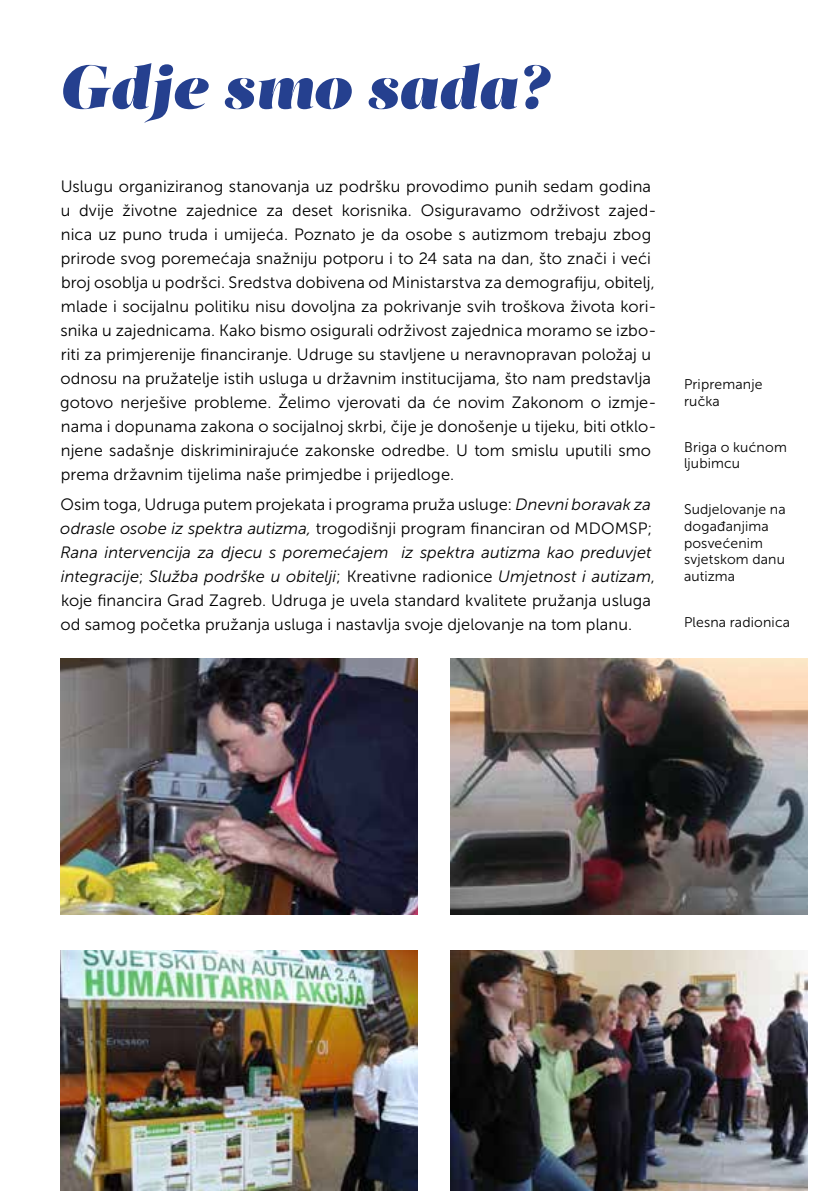
<style>
.page{position:relative;width:840px;height:1191px;background:#fff}
.page>*{position:absolute;margin:0;border:0;box-sizing:border-box;transform-origin:0 0}
.t1{font:60px "Salome Italic 0 wt";color:#25408f}
.t2{font:16.4px/24px "Museo Sans 300";letter-spacing:.005em;color:#000}
.t3{font:14px/16.8px "Museo Sans 300";letter-spacing:.01em;color:#000}
.s1{font-style:italic}
</style>
<div class="page">
<img style="left:60px;top:658px;width:358px;height:257px">
<img style="left:450px;top:658px;width:357px;height:257px">
<img style="left:60px;top:951px;width:358px;height:240px">
<img style="left:450px;top:951px;width:357px;height:240px">
<h1 class="t1" style="left:59px;top:47px;width:490px">Gdje smo sada?</h1>
<p class="t2" style="left:60px;top:174px;width:597px">Uslugu organiziranog stanovanja uz podršku provodimo punih sedam godina u dvije životne zajednice za deset korisnika. Osiguravamo održivost zajed&shy;nica uz puno truda i umijeća. Poznato je da osobe s autizmom trebaju zbog prirode svog poremećaja snažniju potporu i to 24 sata na dan, što znači i veći broj osoblja u podršci. Sredstva dobivena od Ministarstva za demografiju, obitelj, mlade i socijalnu politiku nisu dovoljna za pokrivanje svih troškova života kori&shy;snika u zajednicama. Kako bismo osigurali održivost zajednica moramo se izbo&shy;riti za primjerenije financiranje. Udruge su stavljene u neravnopravan položaj u odnosu na pružatelje istih usluga u državnim institucijama, što nam predstavlja gotovo nerješive probleme. Želimo vjerovati da će novim Zakonom o izmje&shy;nama i dopunama zakona o socijalnoj skrbi, čije je donošenje u tijeku, biti otklo&shy;njene sadašnje diskriminirajuće zakonske odredbe. U tom smislu uputili smo prema državnim tijelima naše primjedbe i prijedloge.</p>
<p class="t2" style="left:60px;top:492px;width:595px">Osim toga, Udruga putem projekata i programa pruža usluge: <span class="s1">Dnevni boravak za odrasle osobe iz spektra autizma,</span> trogodišnji program financiran od MDOMSP; <span class="s1">Rana intervencija za djecu s poremećajem iz spektra autizma kao preduvjet integracije</span>; <span class="s1">Služba podrške u obitelji</span>; Kreativne radionice <span class="s1">Umjetnost i autizam</span>, koje financira Grad Zagreb. Udruga je uvela standard kvalitete pružanja usluga od samog početka pružanja usluga i nastavlja svoje djelovanje na tom planu.</p>
<p class="t3" style="left:683px;top:376px;width:80px">Pripremanje ručka</p>
<p class="t3" style="left:683px;top:438px;width:104px">Briga o kućnom ljubimcu</p>
<p class="t3" style="left:683px;top:501px;width:103px">Sudjelovanje na događanjima posvećenim svjetskom danu autizma</p>
<p class="t3" style="left:683px;top:614px;width:108px">Plesna radionica</p>
</div>
